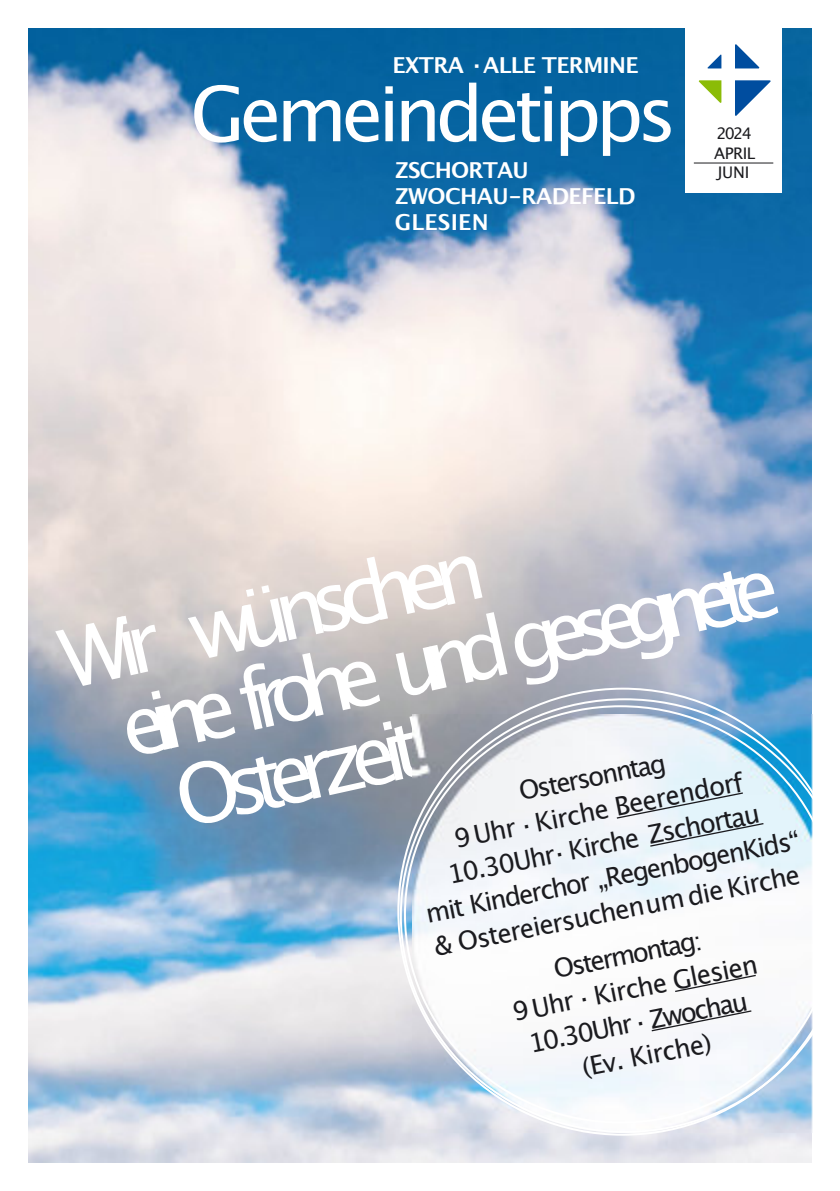
<style>
.page{position:relative;width:840px;height:1191px;background:#fff}
.page>*{position:absolute;margin:0;border:0;box-sizing:border-box;transform-origin:0 0}
.t1{font:82px "Lucida Grande";color:#fff}
.t2{font:76px "Lucida Grande";letter-spacing:-.075em;color:#fff}
.t3{font:26px/34px "Lucida Grande";color:#1b1b1f;text-align:center}
.t4{font:700 22px/26.4px "Lucida Grande";letter-spacing:-.035em;color:#fff}
.t5{font:16px/19.2px "Lucida Grande";letter-spacing:-.035em;color:#1b1b1f}
</style>
<div class="page">
<img style="left:28px;top:28px;width:783px;height:1134px">
<div style="left:685px;top:0;width:96px;height:193px;background:#fff"></div>
<hr style="left:693px;top:163px;width:79px;height:1px;background:#1b1b1f">
<svg style="left:698px;top:44px;width:72px;height:72px"></svg>
<svg style="left:397px;top:687px;width:416px;height:448px"></svg>
<p class="t4" style="left:392px;top:54px;width:247px">EXTRA ·ALLE TERMINE</p>
<h2 class="t2" style="left:190px;top:82px;width:487px">Gemeindetipps</h2>
<p class="t4" style="left:394px;top:158px;width:242px">ZSCHORTAU<br>ZWOCHAU-RADEFELD<br>GLESIEN</p>
<p class="t5" style="left:713px;top:125px;width:43px">2024<br>APRIL<br>JUNI</p>
<h1 class="t1" style="left:54px;top:624px;width:433px;rotate:-12deg">Wir wünschen</h1>
<h1 class="t1" style="left:114px;top:692px;width:673px;rotate:-12deg">eine frohe und gesegnete</h1>
<h1 class="t1" style="left:169px;top:763px;width:263px;rotate:-12deg">Osterzeit!</h1>
<p class="t3" style="left:403px;top:798px;width:382px;rotate:-11deg">Ostersonntag<br>9Uhr · Kirche Beerendorf<br>10.30Uhr· Kirche Zschortau<br>mit Kinderchor „RegenbogenKids“ &amp; Ostereiersuchenum die Kirche</p>
<p class="t3" style="left:503px;top:963px;width:251px;rotate:-11deg">Ostermontag:<br>9Uhr · Kirche Glesien<br>10.30Uhr · Zwochau (Ev. Kirche)</p>
</div>
